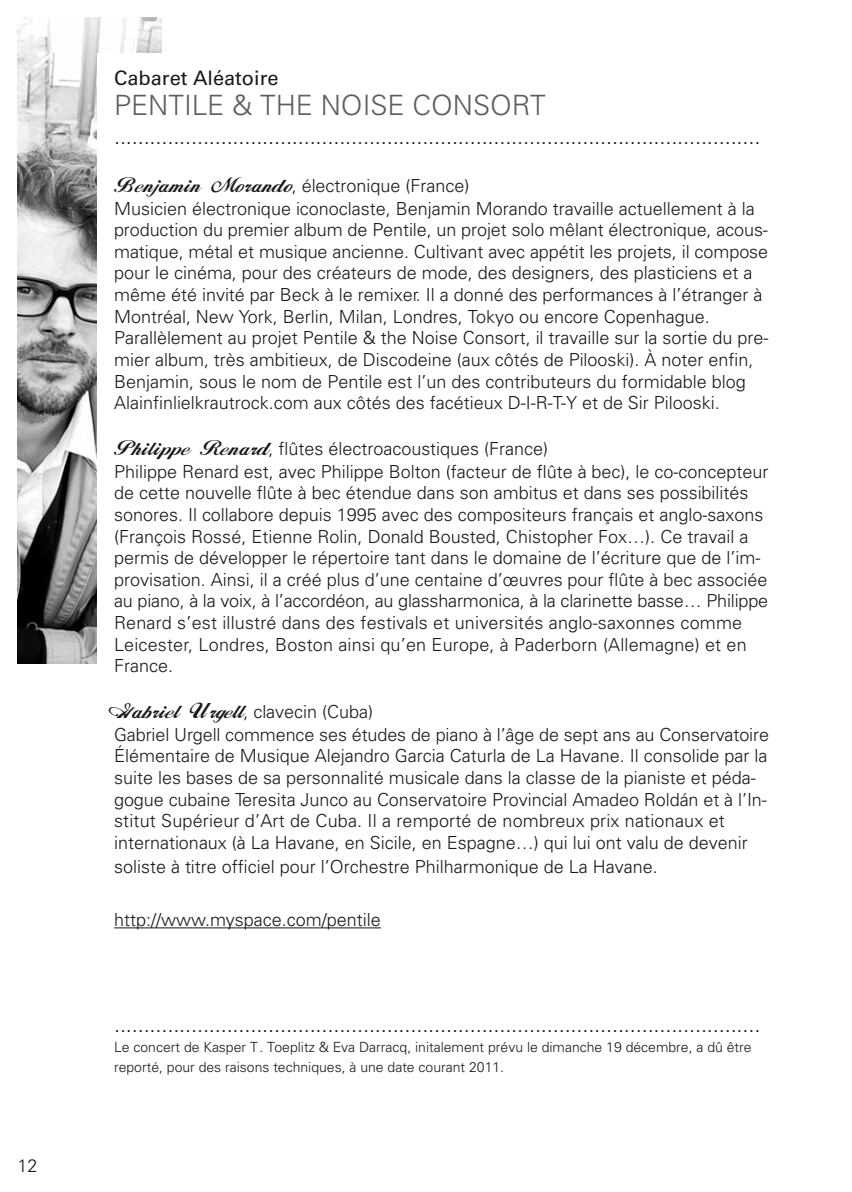
<style>
.page{position:relative;width:852px;height:1192px;background:#fff}
.page>*{position:absolute;margin:0;border:0;box-sizing:border-box;transform-origin:0 0}
.t1{font:300 28px "Univers";color:#5e5e5e}
.t2{font:300 22px "Univers";color:#191919}
.t3{font:20px "Univers LT Std";color:#191919}
.t4{font:300 18px/21.6px "Univers";color:#191919}
.t5{font:300 14px/20px "Univers";color:#191919}
.s1{font-family:"Hancock";font-weight:400;font-size:20px}
</style>
<div class="page">
<img style="left:18px;top:18px;width:143px;height:645px">
<div style="left:97px;top:54px;width:680px;height:1060px;background:#fff"></div>
<hr style="left:114px;top:927px;width:267px;height:1px;background:#191919">
<p class="t4" style="left:18px;top:1154px;width:21px">12</p>
<p class="t3" style="left:114px;top:66px;width:166px">Cabaret Aléatoire</p>
<h1 class="t1" style="left:114px;top:88px;width:433px">PENTILE &amp; THE NOISE CONSORT</h1>
<p class="t2" style="left:114px;top:123px;width:648px">.............................................................................................................</p>
<p class="t4" style="left:114px;top:175px;width:656px"><span class="s1">Benjamin Morando</span>, électronique (France)<br>Musicien électronique iconoclaste, Benjamin Morando travaille actuellement à la production du premier album de Pentile, un projet solo mêlant électronique, acous&shy;matique, métal et musique ancienne. Cultivant avec appétit les projets, il compose pour le cinéma, pour des créateurs de mode, des designers, des plasticiens et a même été invité par Beck à le remixer. Il a donné des performances à l’étranger à Montréal, New York, Berlin, Milan, Londres, Tokyo ou encore Copenhague.<br>Parallèlement au projet Pentile &amp; the Noise Consort, il travaille sur la sortie du pre&shy;mier album, très ambitieux, de Discodeine (aux côtés de Pilooski). À noter enfin, Benjamin, sous le nom de Pentile est l’un des contributeurs du formidable blog Alainfinlielkrautrock.com aux côtés des facétieux D-I-R-T-Y et de Sir Pilooski.</p>
<p class="t4" style="left:114px;top:438px;width:656px"><span class="s1">Philippe Renard</span>, flûtes électroacoustiques (France)<br>Philippe Renard est, avec Philippe Bolton (facteur de flûte à bec), le co-concepteur de cette nouvelle flûte à bec étendue dans son ambitus et dans ses possibilités sonores. Il collabore depuis 1995 avec des compositeurs français et anglo-saxons (François Rossé, Etienne Rolin, Donald Bousted, Chistopher Fox…). Ce travail a permis de développer le répertoire tant dans le domaine de l’écriture que de l’im&shy;provisation. Ainsi, il a créé plus d’une centaine d’œuvres pour flûte à bec associée au piano, à la voix, à l’accordéon, au glassharmonica, à la clarinette basse… Philippe Renard s’est illustré dans des festivals et universités anglo-saxonnes comme Leicester, Londres, Boston ainsi qu’en Europe, à Paderborn (Allemagne) et en France.</p>
<p class="t4" style="left:114px;top:701px;width:656px"><span class="s1">Gabriel Urgell</span>, clavecin (Cuba)<br>Gabriel Urgell commence ses études de piano à l’âge de sept ans au Conservatoire Élémentaire de Musique Alejandro Garcia Caturla de La Havane. Il consolide par la suite les bases de sa personnalité musicale dans la classe de la pianiste et péda&shy;gogue cubaine Teresita Junco au Conservatoire Provincial Amadeo Roldán et à l’In&shy;stitut Supérieur d’Art de Cuba. Il a remporté de nombreux prix nationaux et internationaux (à La Havane, en Sicile, en Espagne…) qui lui ont valu de devenir</p>
<p class="t4" style="left:114px;top:856px;width:545px">soliste à titre officiel pour l’Orchestre Philharmonique de La Havane.</p>
<p class="t4" style="left:114px;top:909px;width:268px">http://www.myspace.com/pentile</p>
<p class="t2" style="left:114px;top:1011px;width:648px">.............................................................................................................</p>
<p class="t5" style="left:114px;top:1037px;width:639px">Le concert de Kasper T. Toeplitz &amp; Eva Darracq, initalement prévu le dimanche 19 décembre, a dû être reporté, pour des raisons techniques, à une date courant 2011.</p>
</div>
